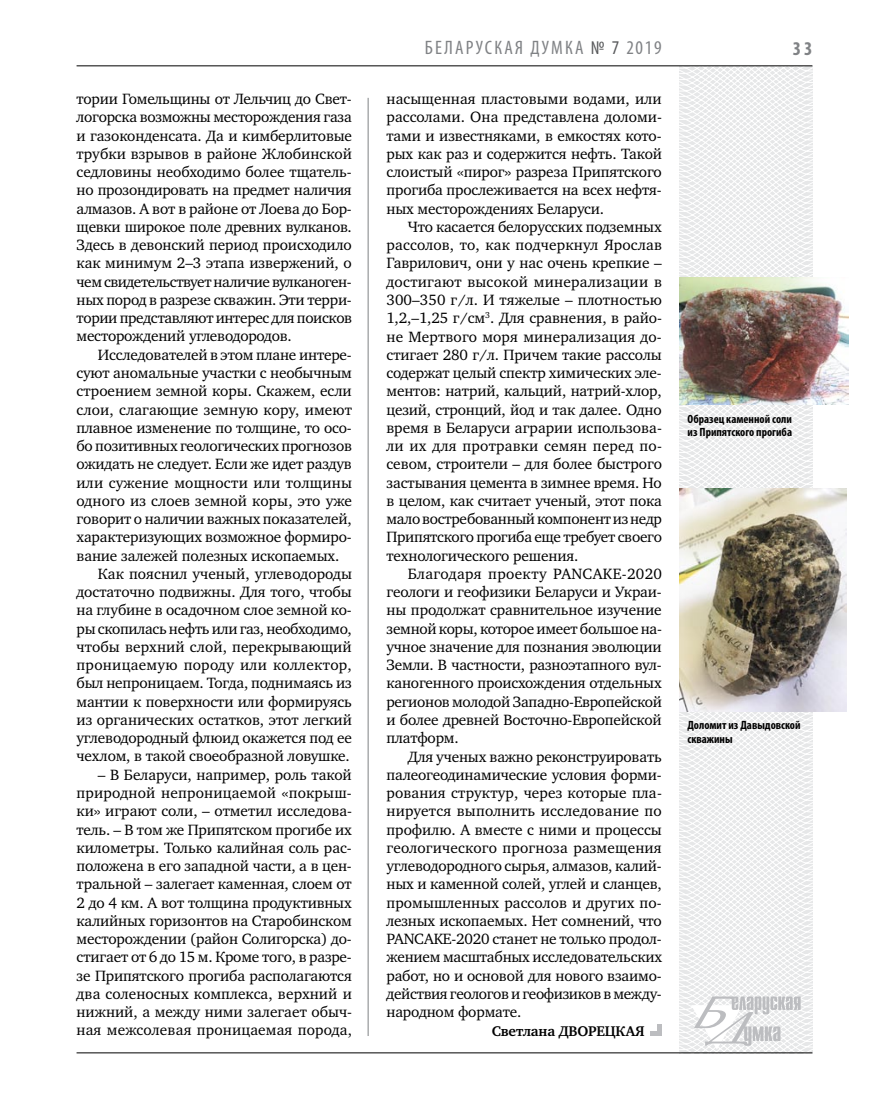
<style>
.page{position:relative;width:872px;height:1106px;background:#fff}
.page>*{position:absolute;margin:0;border:0;box-sizing:border-box;transform-origin:0 0}
.t1{font:condensed 19.5px "Myriad Pro";letter-spacing:.11em;color:#808285}
.t2{font:700 condensed 19.5px "Myriad Pro";color:#808285}
.t3{font:15.3px/18.3px "Charter C";letter-spacing:-.01em;color:#000;text-align:justify}
.t4{font:15.3px "Charter C";letter-spacing:.015em;color:#000}
.t5{font:15.3px "Charter C";letter-spacing:.01em;color:#000}
.t6{font:700 14.4px "Charter C";letter-spacing:-.01em;color:#000}
.t7{font:700 condensed 12px/13.5px "Myriad Pro";color:#000}
.s1{color:#58595b}
</style>
<div class="page">
<hr style="left:368px;top:98px;width:1px;height:938px;background:#808285">
<svg style="left:621px;top:65px;width:228px;height:989px"></svg>
<svg style="left:691px;top:996px;width:109px;height:53px"></svg>
<hr style="left:77px;top:65px;width:735px;height:1px;background:#000">
<hr style="left:77px;top:1052px;width:735px;height:1px;background:#000">
<img style="left:679px;top:277px;width:169px;height:127px">
<img style="left:679px;top:488px;width:167px;height:224px">
<div style="left:657px;top:1023px;width:5px;height:12px;background:#bcbdc0"></div>
<hr style="left:650px;top:1031px;width:12px;height:4px;background:#bcbdc0">
<p class="t3" style="left:77px;top:90px;width:277px">тории Гомельщины от Лельчиц до Свет&shy;логорска возможны месторождения газа и газоконденсата. Да и кимберлитовые трубки взрывов в районе Жлобинской седловины необходимо более тщатель&shy;но прозондировать на предмет наличия алмазов. А вот в районе от Лоева до Бор&shy;щевки широкое поле древних вулканов.<br>Здесь в девонский период происходило как минимум 2–3 этапа извержений, о чем свидетельствует наличие вулканоген&shy;ных пород в разрезе скважин. Эти терри&shy;тории представляют интерес для поисков месторождений углеводородов.</p>
<p class="t3" style="left:98px;top:345px;width:255px">Исследователей в этом плане интере-</p>
<p class="t3" style="left:77px;top:364px;width:277px">суют аномальные участки с необычным</p>
<p class="t3" style="left:77px;top:382px;width:277px">строением земной коры. Скажем, если</p>
<p class="t3" style="left:77px;top:400px;width:277px">слои, слагающие земную кору, имеют</p>
<p class="t3" style="left:77px;top:418px;width:277px">плавное изменение по толщине, то осо-</p>
<p class="t3" style="left:77px;top:437px;width:277px">бо позитивных геологических прогнозов</p>
<p class="t3" style="left:77px;top:455px;width:277px">ожидать не следует. Если же идет раздув</p>
<p class="t5" style="left:77px;top:474px;width:277px">или сужение мощности или толщины</p>
<p class="t3" style="left:77px;top:491px;width:277px">одного из слоев земной коры, это уже</p>
<p class="t3" style="left:77px;top:510px;width:277px">говорит о наличии важных показателей,</p>
<p class="t3" style="left:77px;top:528px;width:277px">характеризующих возможное формиро-</p>
<p class="t3" style="left:77px;top:546px;width:264px">вание залежей полезных ископаемых.</p>
<p class="t3" style="left:98px;top:564px;width:256px">Как пояснил ученый, углеводороды</p>
<p class="t3" style="left:77px;top:583px;width:277px">достаточно подвижны. Для того, чтобы</p>
<p class="t3" style="left:77px;top:601px;width:277px">на глубине в осадочном слое земной ко-</p>
<p class="t3" style="left:77px;top:619px;width:277px">ры скопилась нефть или газ, необходимо,</p>
<p class="t3" style="left:77px;top:637px;width:277px">чтобы верхний слой, перекрывающий</p>
<p class="t4" style="left:77px;top:656px;width:277px">проницаемую породу или коллектор,</p>
<p class="t3" style="left:77px;top:674px;width:277px">был непроницаем. Тогда, поднимаясь из</p>
<p class="t3" style="left:77px;top:692px;width:277px">мантии к поверхности или формируясь</p>
<p class="t3" style="left:77px;top:710px;width:277px">из органических остатков, этот легкий</p>
<p class="t3" style="left:77px;top:729px;width:277px">углеводородный флюид окажется под ее</p>
<p class="t3" style="left:77px;top:747px;width:275px">чехлом, в такой своеобразной ловушке.</p>
<p class="t3" style="left:77px;top:765px;width:277px;text-indent:21px">– В Беларуси, например, роль такой природной непроницаемой «покрыш&shy;ки» играют соли, – отметил исследова&shy;тель. – В том же Припятском прогибе их километры. Только калийная соль рас&shy;положена в его западной части, а в цен&shy;тральной – залегает каменная, слоем от 2 до 4 км. А вот толщина продуктивных калийных горизонтов на Старобинском месторождении (район Солигорска) до&shy;стигает от 6 до 15 м. Кроме того, в разре&shy;зе Припятского прогиба располагаются два соленосных комплекса, верхний и нижний, а между ними залегает обыч&shy;ная межсолевая проницаемая порода,</p>
<p class="t1" style="left:425px;top:36px;width:238px">БЕЛАРУСКАЯ ДУМКА <span class="s1">№ 7</span> 2019</p>
<p class="t2" style="left:793px;top:37px;width:21px">33</p>
<p class="t3" style="left:386px;top:90px;width:277px">насыщенная пластовыми водами, или рассолами. Она представлена доломи&shy;тами и известняками, в емкостях кото&shy;рых как раз и содержится нефть. Такой слоистый «пирог» разреза Припятского прогиба прослеживается на всех нефтя&shy;ных месторождениях Беларуси.</p>
<p class="t3" style="left:386px;top:218px;width:277px;text-indent:21px">Что касается белорусских подземных рассолов, то, как подчеркнул Ярослав Гаврилович, они у нас очень крепкие – достигают высокой минерализации в 300–350 г/л. И тяжелые – плотностью 1,2,–1,25 г/см<sup>3</sup>. Для сравнения, в райо&shy;не Мертвого моря минерализация до&shy;стигает 280 г/л. Причем такие рассолы содержат целый спектр химических эле&shy;ментов: натрий, кальций, натрий-хлор, цезий, стронций, йод и так далее. Одно время в Беларуси аграрии использова&shy;ли их для протравки семян перед по&shy;севом, строители – для более быстрого застывания цемента в зимнее время. Но в целом, как считает ученый, этот пока мало востребованный компонент из недр Припятского прогиба еще требует своего технологического решения.</p>
<p class="t3" style="left:386px;top:564px;width:277px;text-indent:21px">Благодаря проекту PANCAKE-2020 геологи и геофизики Беларуси и Украи&shy;ны продолжат сравнительное изучение земной коры, которое имеет большое на&shy;учное значение для познания эволюции Земли. В частности, разноэтапного вул&shy;каногенного происхождения отдельных регионов молодой Западно-Европейской и более древней Восточно-Европейской платформ.</p>
<p class="t3" style="left:386px;top:747px;width:277px;text-indent:21px">Для ученых важно реконструировать палеогеодинамические условия форми&shy;рования структур, через которые пла&shy;нируется выполнить исследование по профилю. А вместе с ними и процессы геологического прогноза размещения углеводородного сырья, алмазов, калий&shy;ных и каменной солей, углей и сланцев, промышленных рассолов и других по&shy;лезных ископаемых. Нет сомнений, что PANCAKE-2020 станет не только продол&shy;жением масштабных исследовательских работ, но и основой для нового взаимо&shy;действия геологов и геофизиков в между&shy;народном формате.</p>
<p class="t6" style="left:492px;top:1022px;width:155px">Светлана ДВОРЕЦКАЯ</p>
<p class="t7" style="left:687px;top:411px;width:106px">Образец каменной соли из Припятского прогиба</p>
<p class="t7" style="left:687px;top:718px;width:114px">Доломит из Давыдовской скважины</p>
</div>
